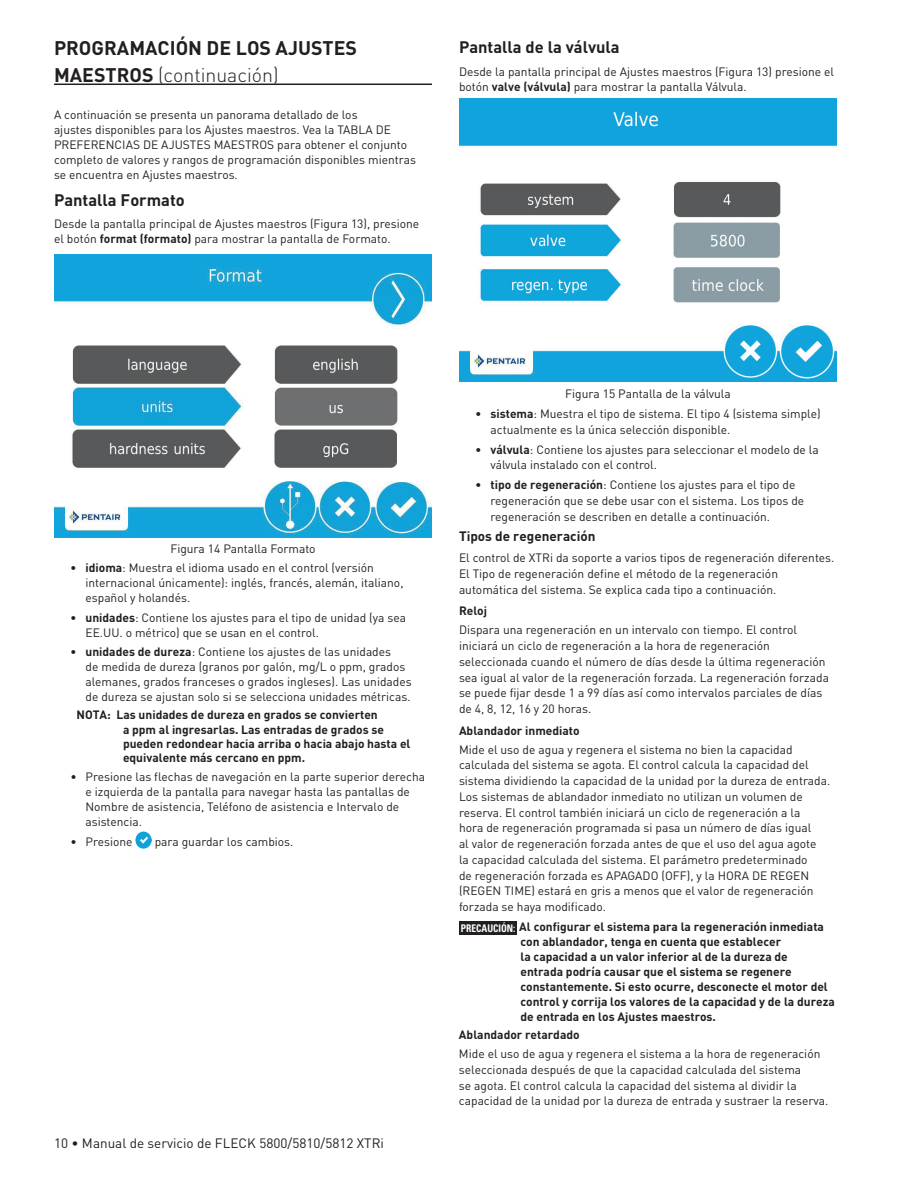
<style>
.page{position:relative;width:918px;height:1188px;background:#fff}
.page>*{position:absolute;margin:0;border:0;box-sizing:border-box;transform-origin:0 0}
.t1{font:700 19.5px/27px "DIN Pro";color:#231f20}
.t2{font:700 16.5px "DIN Pro";color:#231f20}
.t3{font:13.5px "DIN Pro";color:#231f20}
.t4{font:700 13.5px "DIN Pro";color:#231f20}
.t5{font:12px/15.8px "DIN Pro";color:#231f20}
.t6{font:700 12px/15px "DIN Pro";color:#231f20}
.s1{font-weight:300}
.s2{font-weight:700}
</style>
<div class="page">
<img style="left:136px;top:832px;width:16px;height:16px">
<img style="left:54px;top:254px;width:378px;height:284px">
<div style="left:459px;top:921px;width:58px;height:14px;background:#231f20"></div>
<img style="left:459px;top:98px;width:378px;height:284px">
<hr style="left:54px;top:84px;width:378px;height:1px;background:#231f20">
<h1 class="t1" style="left:54px;top:33px;width:305px">PROGRAMACIÓN DE LOS AJUSTES<br>MAESTROS <span class="s1">(continuación)</span></h1>
<p class="t5" style="left:54px;top:106px;width:363px;line-height:15px">A continuación se presenta un panorama detallado de los<br>ajustes disponibles para los Ajustes maestros. Vea la TABLA DE PREFERENCIAS DE AJUSTES MAESTROS para obtener el conjunto completo de valores y rangos de programación disponibles mientras se encuentra en Ajustes maestros.</p>
<h2 class="t2" style="left:54px;top:186px;width:132px">Pantalla Formato</h2>
<p class="t5" style="left:54px;top:215px;width:367px;line-height:15px">Desde la pantalla principal de Ajustes maestros (Figura 13), presione el botón <span class="s2">format (formato)</span> para mostrar la pantalla de Formato.</p>
<h2 class="t2" style="left:459px;top:33px;width:162px">Pantalla de la válvula</h2>
<p class="t5" style="left:459px;top:62px;width:377px">Desde la pantalla principal de Ajustes maestros (Figura 13) presione el botón <span class="s2">valve (válvula)</span> para mostrar la pantalla Válvula.</p>
<p class="t5" style="left:170px;top:539px;width:147px">Figura 14 Pantalla Formato</p>
<p class="t5" style="left:86px;top:559px;width:320px;line-height:15px;text-indent:-15px"><span class="s2">• idioma</span>: Muestra el idioma usado en el control (versión internacional únicamente): inglés, francés, alemán, italiano, español y holandés.</p>
<p class="t5" style="left:86px;top:609px;width:322px;line-height:15px;text-indent:-15px"><span class="s2">• unidades</span>: Contiene los ajustes para el tipo de unidad (ya sea<br>EE.UU. o métrico) que se usan en el control.</p>
<p class="t5" style="left:86px;top:643px;width:328px;line-height:15px;text-indent:-15px"><span class="s2">• unidades de dureza</span>: Contiene los ajustes de las unidades<br>de medida de dureza (granos por galón, mg/L o ppm, grados alemanes, grados franceses o grados ingleses). Las unidades de dureza se ajustan solo si se selecciona unidades métricas.</p>
<p class="t6" style="left:123px;top:707px;width:289px;line-height:14.2px;text-indent:-46px">NOTA: Las unidades de dureza en grados se convierten<br>a ppm al ingresarlas. Las entradas de grados se pueden redondear hacia arriba o hacia abajo hasta el equivalente más cercano en ppm.</p>
<p class="t5" style="left:86px;top:768px;width:341px;line-height:15px;text-indent:-15px">• Presione las flechas de navegación en la parte superior derecha e izquierda de la pantalla para navegar hasta las pantallas de Nombre de asistencia, Teléfono de asistencia e Intervalo de asistencia.</p>
<p class="t5" style="left:70px;top:832px;width:64px">• Presione</p>
<p class="t5" style="left:155px;top:832px;width:140px">para guardar los cambios.</p>
<p class="t3" style="left:54px;top:1133px;width:331px">10 • Manual de servicio de FLECK 5800/5810/5812 XTRi</p>
<p class="t5" style="left:565px;top:384px;width:167px">Figura 15 Pantalla de la válvula</p>
<p class="t5" style="left:490px;top:404px;width:332px;text-indent:-15px"><span class="s2">• sistema</span>: Muestra el tipo de sistema. El tipo 4 (sistema simple) actualmente es la única selección disponible.</p>
<p class="t5" style="left:490px;top:440px;width:330px;text-indent:-15px"><span class="s2">• válvula</span>: Contiene los ajustes para seleccionar el modelo de la válvula instalado con el control.</p>
<p class="t5" style="left:490px;top:476px;width:315px;text-indent:-15px"><span class="s2">• tipo de regeneración</span>: Contiene los ajustes para el tipo de regeneración que se debe usar con el sistema. Los tipos de regeneración se describen en detalle a continuación.</p>
<p class="t4" style="left:459px;top:525px;width:138px">Tipos de regeneración</p>
<p class="t5" style="left:459px;top:549px;width:377px">El control de XTRi da soporte a varios tipos de regeneración diferentes.<br>El Tipo de regeneración define el método de la regeneración automática del sistema. Se explica cada tipo a continuación.</p>
<p class="t6" style="left:459px;top:602px;width:30px">Reloj</p>
<p class="t5" style="left:459px;top:621px;width:371px">Dispara una regeneración en un intervalo con tiempo. El control iniciará un ciclo de regeneración a la hora de regeneración seleccionada cuando el número de días desde la última regeneración sea igual al valor de la regeneración forzada. La regeneración forzada se puede fijar desde 1 a 99 días así como intervalos parciales de días de 4, 8, 12, 16 y 20 horas.</p>
<p class="t6" style="left:459px;top:721px;width:122px">Ablandador inmediato</p>
<p class="t5" style="left:459px;top:740px;width:373px">Mide el uso de agua y regenera el sistema no bien la capacidad calculada del sistema se agota. El control calcula la capacidad del sistema dividiendo la capacidad de la unidad por la dureza de entrada.<br>Los sistemas de ablandador inmediato no utilizan un volumen de reserva. El control también iniciará un ciclo de regeneración a la<br>hora de regeneración programada si pasa un número de días igual<br>al valor de regeneración forzada antes de que el uso del agua agote<br>la capacidad calculada del sistema. El parámetro predeterminado<br>de regeneración forzada es APAGADO (OFF), y la HORA DE REGEN (REGEN TIME) estará en gris a menos que el valor de regeneración forzada se haya modificado.</p>
<p class="t6" style="left:520px;top:917px;width:316px;text-indent:-60px"><sub>PRECAUCIÓN:</sub> Al configurar el sistema para la regeneración inmediata con ablandador, tenga en cuenta que establecer<br>la capacidad a un valor inferior al de la dureza de<br>entrada podría causar que el sistema se regenere constantemente. Si esto ocurre, desconecte el motor del control y corrija los valores de la capacidad y de la dureza de entrada en los Ajustes maestros.</p>
<p class="t6" style="left:459px;top:1026px;width:122px">Ablandador retardado</p>
<p class="t5" style="left:459px;top:1045px;width:371px">Mide el uso de agua y regenera el sistema a la hora de regeneración seleccionada después de que la capacidad calculada del sistema<br>se agota. El control calcula la capacidad del sistema al dividir la capacidad de la unidad por la dureza de entrada y sustraer la reserva.</p>
</div>
